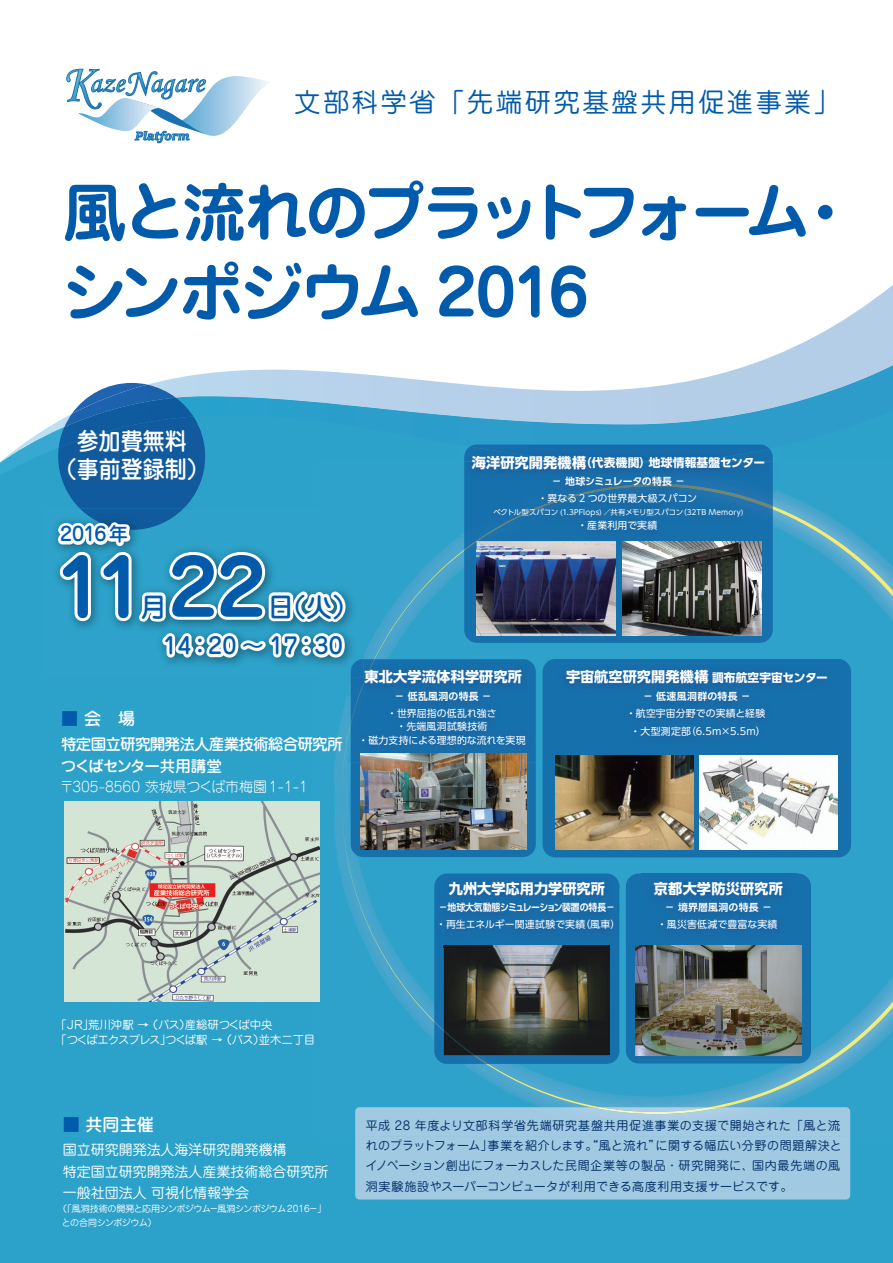
<style>
.page{position:relative;width:893px;height:1263px;background:#fff}
.page>*{position:absolute;margin:0;border:0;box-sizing:border-box;transform-origin:0 0}
.t1{font:700 76.65px "Jun 501 Pro";color:#015aaa}
.t2{font:700 63.3px/80.2px "Jun 501 Pro";letter-spacing:-.07em;color:#015aaa}
.t3{font:26.25px "Jun 201 Pro";letter-spacing:.1em;color:#015aaa}
.t4{font:500 26.25px "Jun 34 Pro";color:#015aaa}
.t5{font:500 23.55px/28.3px "Jun 34 Pro";color:#fff;text-align:center;scale:.93 1}
.t6{font:500 22.35px "Jun 34 Pro";color:#015aaa}
.t7{font:500 19.2px "Jun 34 Pro";letter-spacing:-.015em;color:#015aaa}
.t8{font:500 17.1px "Jun 34 Pro";color:#fff}
.t9{font:500 15.6px/21.8px "Jun 34 Pro";letter-spacing:-.05em;color:#fff}
.t10{font:700 14.25px "UD Shin Go Pr 6 N";letter-spacing:.005em;color:#fff}
.t11{font:13.95px/21.8px "Jun 201 Pro";color:#fff}
.t12{font:300 13.95px "Jun 101 Pro";color:#fff}
.t13{font:12px/20.2px "Jun 201 Pro";letter-spacing:.04em;color:#002d66}
.t14{font:700 11.7px "UD Shin Go Pr 6 N";letter-spacing:.015em;color:#fff}
.t15{font:11.4px/15.1px "Jun 201 Pro";letter-spacing:-.03em;color:#fff}
.t16{font:9.9px/13.5px "UD Shin Go Pr 6 N";letter-spacing:.015em;color:#fff;text-align:center}
.t17{font:700 9.9px "UD Shin Go Pr 6 N De";letter-spacing:-.025em;color:#fff;scale:.9 1}
.t18{font:700 9.9px "UD Shin Go Pr 6 N De";color:#fff}
.t19{font:700 9.9px "UD Shin Go Pr 6 N De";letter-spacing:.035em;color:#fff}
.t20{font:700 9.9px "UD Shin Go Pr 6 N De";letter-spacing:.025em;color:#fff}
.t21{font:700 9.9px "UD Shin Go Pr 6 N De";letter-spacing:.03em;color:#fff}
.t22{font:9px/13.5px "Jun 201 Pro";letter-spacing:-.055em;color:#fff}
.t23{font:7.35px "UD Shin Go Pr 6 N";letter-spacing:.015em;color:#fff}
.s1{color:#015aaa}
.s2{font-size:14.25px}
.s3{font-size:11.7px}
</style>
<div class="page">
<div style="left:0;top:475px;width:893px;height:788px;background:#2ca2ca"></div>
<svg style="left:750px;top:285px;width:143px;height:80px"></svg>
<svg style="left:0;top:365px;width:893px;height:110px"></svg>
<div style="left:349px;top:461px;width:126px;height:198px;background:#2ea2ca"></div>
<div style="left:737px;top:461px;width:156px;height:208px;background:#2ea2ca"></div>
<div style="left:475px;top:643px;width:262px;height:26px;background:#2ea2ca"></div>
<div style="left:319px;top:677px;width:52px;height:460px;background:#2ea2ca"></div>
<img style="left:528px;top:669px;width:51px;height:202px">
<div style="left:842px;top:669px;width:51px;height:468px;background:#2ea2ca"></div>
<div style="left:371px;top:857px;width:104px;height:250px;background:#2ea2ca"></div>
<img style="left:475px;top:857px;width:53px;height:14px">
<div style="left:579px;top:857px;width:263px;height:20px;background:#2ea2ca"></div>
<img style="left:600px;top:947px;width:32px;height:160px">
<img style="left:789px;top:877px;width:53px;height:230px">
<img style="left:475px;top:1064px;width:11px;height:43px">
<img style="left:632px;top:1063px;width:157px;height:44px">
<img style="left:441px;top:550px;width:23px;height:20px">
<img style="left:778px;top:508px;width:82px;height:50px">
<img style="left:391px;top:568px;width:51px;height:63px">
<img style="left:853px;top:558px;width:40px;height:39px">
<img style="left:342px;top:629px;width:50px;height:340px">
<img style="left:391px;top:967px;width:43px;height:55px">
<img style="left:843px;top:1001px;width:50px;height:52px">
<img style="left:793px;top:1048px;width:51px;height:35px">
<img style="left:486px;top:1064px;width:114px;height:43px">
<img style="left:709px;top:1079px;width:84px;height:28px">
<img style="left:543px;top:659px;width:308px;height:198px">
<img style="left:700px;top:756px;width:137px;height:94px">
<img style="left:555px;top:756px;width:138px;height:94px">
<img style="left:553px;top:659px;width:287px;height:95px">
<svg style="left:474px;top:444px;width:289px;height:1px"></svg>
<img style="left:464px;top:548px;width:309px;height:95px">
<svg style="left:464px;top:548px;width:4px;height:3px"></svg>
<img style="left:622px;top:548px;width:139px;height:87px">
<img style="left:477px;top:548px;width:139px;height:88px">
<img style="left:459px;top:449px;width:319px;height:99px">
<img style="left:459px;top:445px;width:319px;height:4px">
<svg style="left:773px;top:506px;width:5px;height:6px"></svg>
<div style="left:470px;top:445px;width:300px;height:16px;background:#176cab"></div>
<img style="left:591px;top:461px;width:86px;height:2px">
<img style="left:466px;top:484px;width:307px;height:64px">
<img style="left:351px;top:763px;width:185px;height:94px">
<img style="left:360px;top:763px;width:166px;height:86px">
<img style="left:348px;top:659px;width:190px;height:104px">
<svg style="left:348px;top:724px;width:3px;height:11px"></svg>
<img style="left:351px;top:659px;width:185px;height:104px">
<img style="left:351px;top:659px;width:24px;height:65px">
<img style="left:434px;top:947px;width:185px;height:117px">
<img style="left:434px;top:1021px;width:54px;height:43px">
<img style="left:426px;top:871px;width:202px;height:76px">
<img style="left:444px;top:945px;width:166px;height:110px">
<img style="left:444px;top:1030px;width:31px;height:25px">
<img style="left:626px;top:873px;width:185px;height:190px">
<img style="left:626px;top:879px;width:2px;height:68px">
<img style="left:641px;top:871px;width:155px;height:74px">
<img style="left:635px;top:945px;width:166px;height:110px">
<div style="left:43px;top:509px;width:321px;height:168px;background:#2ea2ca"></div>
<img style="left:348px;top:659px;width:3px;height:18px">
<img style="left:351px;top:659px;width:13px;height:18px">
<svg style="left:55px;top:383px;width:294px;height:278px;background:#4c9fc5"></svg>
<svg style="left:66px;top:69px;width:203px;height:75px"></svg>
<img style="left:65px;top:801px;width:255px;height:201px">
<div style="left:355px;top:1137px;width:495px;height:62px;background:#a1c9e2"></div>
<div style="left:355px;top:1107px;width:495px;height:30px;background:#a1c9e2"></div>
<img style="left:591px;top:1107px;width:131px;height:7px">
<h3 class="t3" style="left:294px;top:81px;width:547px">文部科学省「先端研究基盤共用促進事業」</h3>
<h2 class="t2" style="left:63px;top:166px;width:796px">風と流れのプラットフォーム・シンポジウム 2016</h2>
<h3 class="t5" style="left:55px;top:425px;width:167px">参加費無料<br>（事前登録制）</h3>
<h3 class="t7" style="left:60px;top:519px;width:70px">2016年</h3>
<h1 class="t1" style="left:57px;top:527px;width:211px">11 22</h1>
<h3 class="t4" style="left:140px;top:586px;width:28px">月</h3>
<h3 class="t4" style="left:268px;top:586px;width:92px">日（火）</h3>
<h3 class="t6" style="left:163px;top:628px;width:181px">14：20 ～ 17：30</h3>
<h3 class="t8" style="left:61px;top:705px;width:76px"><span class="s1">■</span> 会　場</h3>
<h3 class="t9" style="left:61px;top:732px;width:283px">特定国立研究開発法人産業技術総合研究所つくばセンター共用講堂</h3>
<p class="t12" style="left:60px;top:776px;width:250px">〒305-8560 茨城県つくば市梅園1-1-1</p>
<p class="t14" style="left:472px;top:453px;width:295px"><span class="s2">海洋研究開発機構</span>（代表機関）地球情報基盤センター</p>
<p class="t18" style="left:552px;top:473px;width:135px">－ 地球シミュレータの特長 －</p>
<p class="t16" style="left:538px;top:491px;width:161px">・異なる 2 つの世界最大級スパコン</p>
<p class="t23" style="left:494px;top:506px;width:251px">ベクトル型スパコン (1.3PFlops) ／共有メモリ型スパコン（32TB Memory)</p>
<p class="t16" style="left:577px;top:519px;width:81px">・産業利用で実績</p>
<p class="t10" style="left:365px;top:665px;width:159px">東北大学流体科学研究所</p>
<p class="t21" style="left:395px;top:688px;width:99px">－ 低乱風洞の特長 －</p>
<p class="t16" style="left:358px;top:706px;width:169px">・世界屈指の低乱れ強さ<br>・先端風洞試験技術<br>・磁力支持による理想的な流れを実現</p>
<p class="t10" style="left:566px;top:665px;width:263px">宇宙航空研究開発機構 <span class="s3">調布航空宇宙センター</span></p>
<p class="t19" style="left:643px;top:688px;width:109px">－ 低速風洞群の特長 －</p>
<p class="t16" style="left:626px;top:704px;width:141px;line-height:18px">・航空宇宙分野での実績と経験・大型測定部（6.5m×5.5m）</p>
<p class="t10" style="left:449px;top:877px;width:158px">九州大学応用力学研究所</p>
<p class="t17" style="left:439px;top:899px;width:197px">－地球大気動態シミュレーション装置の特長－</p>
<p class="t16" style="left:436px;top:917px;width:186px">・再生エネルギー関連試験で実績（風車）</p>
<p class="t10" style="left:654px;top:877px;width:130px">京都大学防災研究所</p>
<p class="t20" style="left:665px;top:899px;width:108px">－ 境界層風洞の特長 －</p>
<p class="t16" style="left:657px;top:917px;width:122px">・風災害低減で豊富な実績</p>
<p class="t15" style="left:56px;top:1016px;width:261px">「JR」荒川沖駅 → （バス）産総研つくば中央<br>「つくばエクスプレス」つくば駅 → （バス）並木二丁目</p>
<h3 class="t8" style="left:63px;top:1111px;width:93px"><span class="s1">■</span> 共同主催</h3>
<p class="t11" style="left:63px;top:1137px;width:267px">国立研究開発法人海洋研究開発機構<br>特定国立研究開発法人産業技術総合研究所一般社団法人 可視化情報学会</p>
<p class="t22" style="left:62px;top:1201px;width:266px;text-indent:-4px">（「風洞技術の開発と応用シンポジウム－風洞シンポジウム2016－」との合同シンポジウム）</p>
<p class="t13" style="left:366px;top:1114px;width:478px">平成 28 年度より文部科学省先端研究基盤共用促進事業の支援で開始された「風と流れのプラットフォーム」事業を紹介します。“風と流れ”に関する幅広い分野の問題解決とイノベーション創出にフォーカスした民間企業等の製品・研究開発に、国内最先端の風洞実験施設やスーパーコンピュータが利用できる高度利用支援サービスです。</p>
</div>
